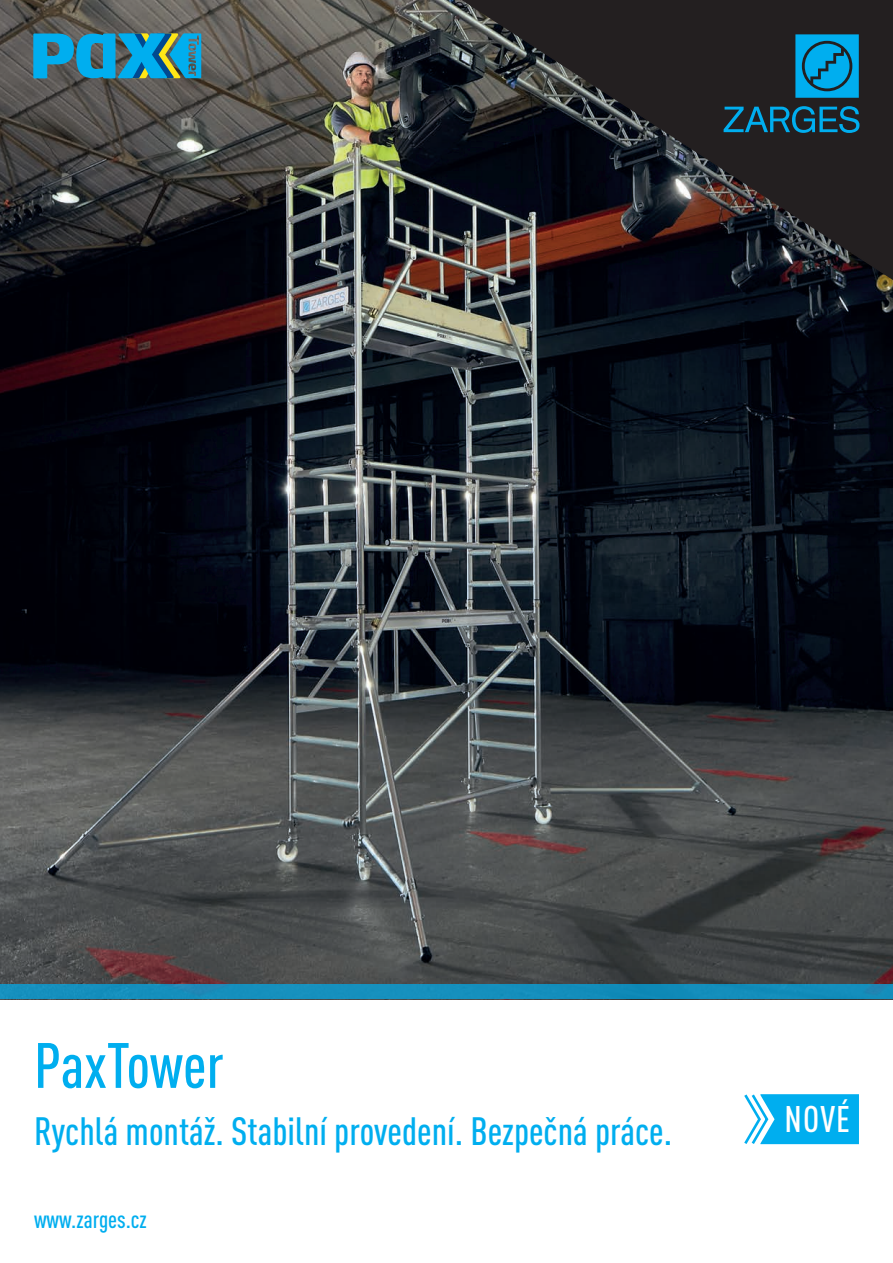
<style>
.page{position:relative;width:893px;height:1263px;background:#fff}
.page>*{position:absolute;margin:0;border:0;box-sizing:border-box;transform-origin:0 0}
.t1{font:500 condensed 63px "DIN Pro";color:#00aeef}
.t2{font:500 condensed 39px "DIN Pro";color:#00aeef}
.t3{font:500 condensed 36.6px "DIN Pro";color:#fff}
.t4{font:500 condensed 24px "DIN Pro";color:#00aeef}
</style>
<div class="page">
<img style="left:0;top:0;width:893px;height:984px">
<div style="left:0;top:984px;width:893px;height:15px;background:#158fbc"></div>
<svg style="left:444px;top:0;width:449px;height:311px;background:#252226"></svg>
<svg style="left:795px;top:34px;width:64px;height:64px;background:#0595cc"></svg>
<svg style="left:724px;top:106px;width:135px;height:27px;background:#16526a"></svg>
<svg style="left:744px;top:1094px;width:115px;height:51px;background:#2bbbf1"></svg>
<svg style="left:33px;top:33px;width:168px;height:45px;background:#2593b4"></svg>
<h1 class="t1" style="left:34px;top:1028px;width:191px">PaxTower</h1>
<p class="t2" style="left:34px;top:1108px;width:640px">Rychlá montáž. Stabilní provedení. Bezpečná práce.</p>
<p class="t4" style="left:34px;top:1205px;width:114px">www.zarges.cz</p>
<p class="t3" style="left:784px;top:1097px;width:67px">NOVÉ</p>
</div>
